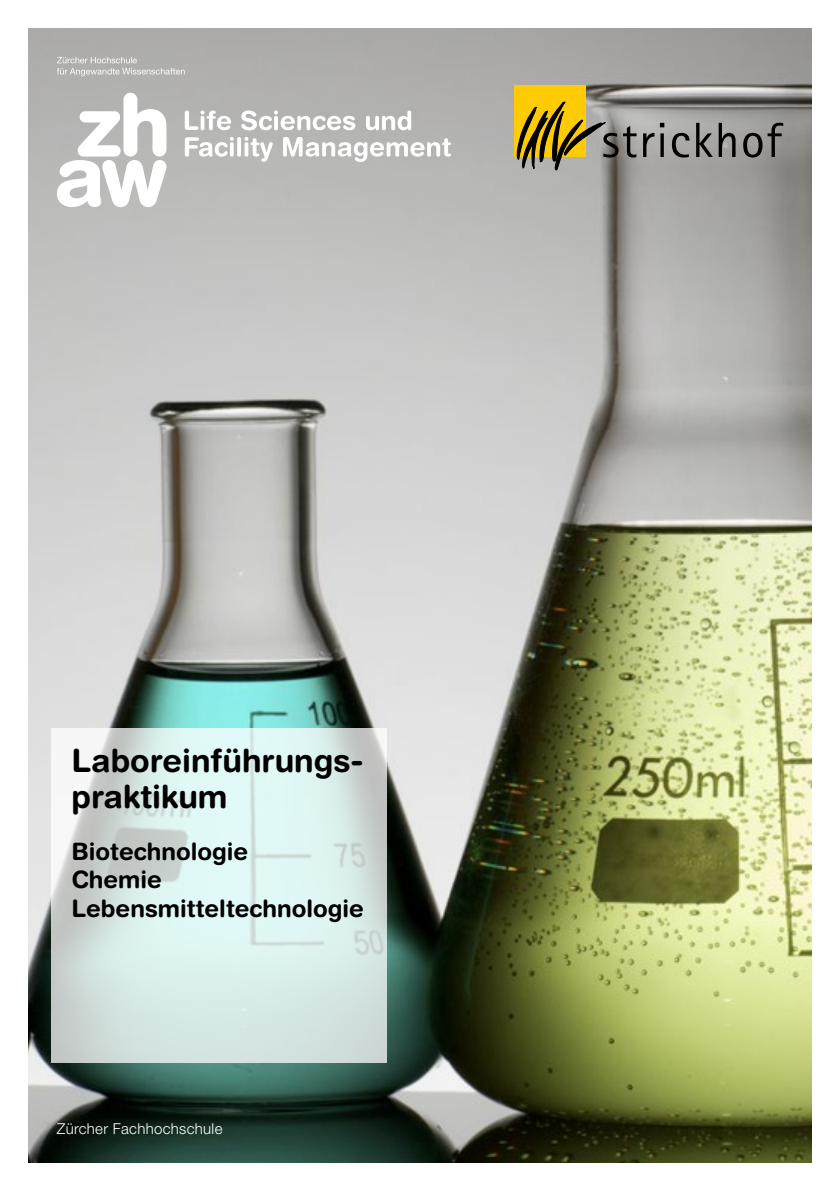
<style>
.page{position:relative;width:840px;height:1191px;background:#fff}
.page>*{position:absolute;margin:0;border:0;box-sizing:border-box;transform-origin:0 0}
.t1{font:700 32px/36px "Helvetica Rounded LT Std";color:#000}
.t2{font:700 24px/28px "Helvetica Rounded LT Std";color:#000}
.t3{font:300 15px "Helvetica Neue LT Pro";letter-spacing:.02em;color:#fff}
</style>
<div class="page">
<img style="left:28px;top:28px;width:783px;height:1134px">
<svg style="left:57px;top:57px;width:394px;height:150px;fill:#b7b7b5"></svg>
<svg style="left:52px;top:728px;width:334px;height:335px;background:#d7e7e4"></svg>
<div style="left:514px;top:85px;width:72px;height:72px;background:#ffcb05"></div>
<svg style="left:642px;top:133px;width:12px;height:24px"></svg>
<hr style="left:660px;top:133px;width:3px;height:24px;background:#000">
<svg style="left:659px;top:123px;width:5px;height:4px"></svg>
<svg style="left:671px;top:133px;width:18px;height:24px"></svg>
<svg style="left:695px;top:123px;width:17px;height:34px"></svg>
<svg style="left:718px;top:123px;width:17px;height:34px"></svg>
<svg style="left:742px;top:123px;width:40px;height:34px"></svg>
<svg style="left:516px;top:89px;width:120px;height:85px"></svg>
<h1 class="t1" style="left:71px;top:742px;width:293px">Laboreinführungs&shy;praktikum</h1>
<p class="t2" style="left:71px;top:837px;width:294px">Biotechnologie<br>Chemie<br>Lebensmitteltechnologie</p>
<p class="t3" style="left:57px;top:1119px;width:167px">Zürcher Fachhochschule</p>
</div>
